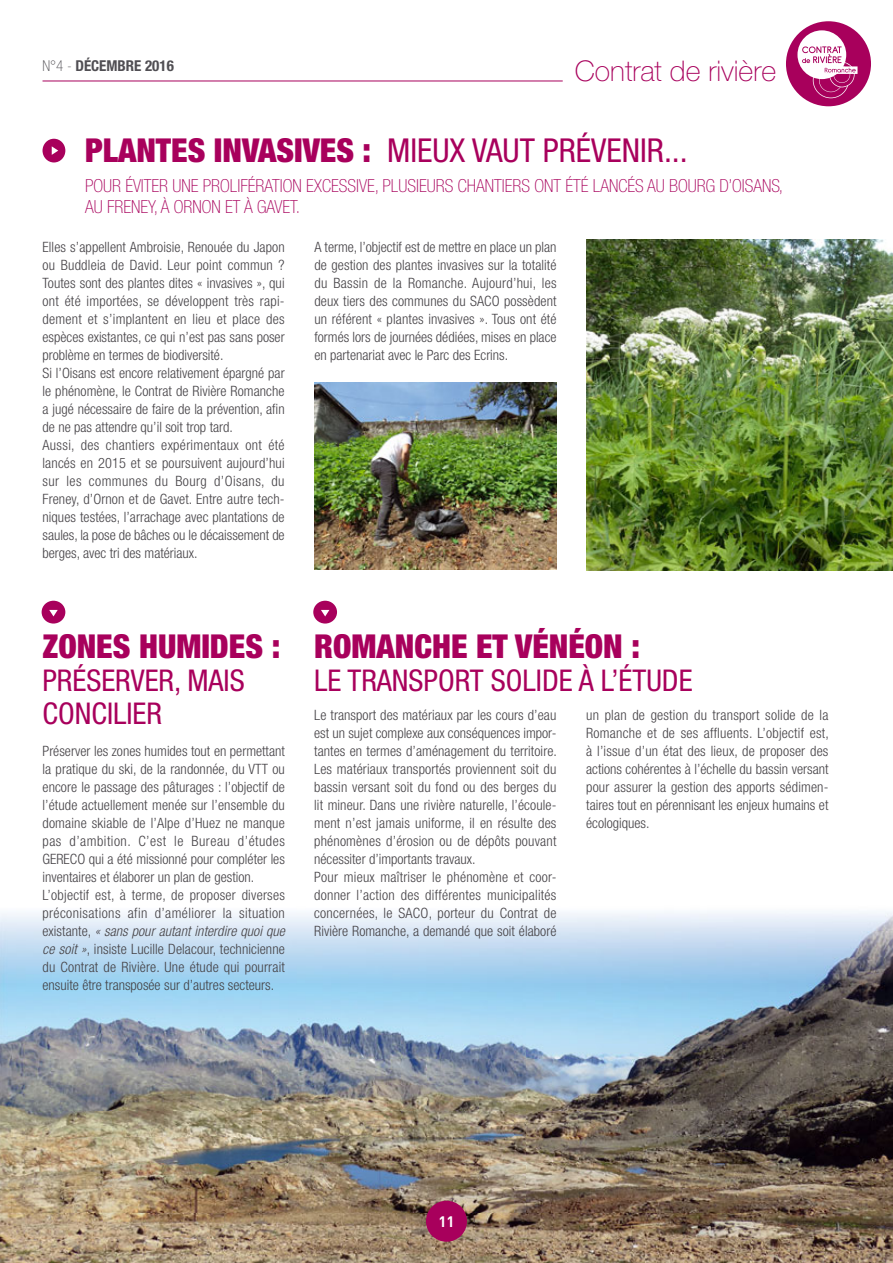
<style>
.page{position:relative;width:893px;height:1263px;background:#fff}
.page>*{position:absolute;margin:0;border:0;box-sizing:border-box;transform-origin:0 0}
.t1{font:condensed 33px "Helvetica Neue LT Std";color:#a8005c}
.t2{font:900 condensed 33px "Helvetica Neue LT Std";color:#a8005c}
.t3{font:condensed 30px/33px "Helvetica Neue LT Std";color:#a8005c}
.t4{font:100 28.5px "Helvetica Neue LT Std";color:#a8005c}
.t5{font:100 condensed 18px/21px "Helvetica Neue LT Std";color:#a8005c}
.t6{font:700 condensed 15px "Helvetica Neue LT Std";color:#504e53}
.t7{font:700 15px "DIN";color:#fff}
.t8{font:300 condensed 14.25px/18px "Helvetica Neue LT Std";letter-spacing:.005em;color:#454246}
.s1{font-weight:100}
.s2{font-weight:900}
.s3{font-style:italic}
</style>
<div class="page">
<hr style="left:43px;top:81px;width:520px;height:1px;background:#a8005c">
<div style="left:786px;top:21px;width:85px;height:85px;background:#a8005c;border-radius:50%"></div>
<svg style="left:797px;top:30px;width:60px;height:68px"></svg>
<img style="left:0;top:911px;width:893px;height:352px">
<div style="left:43px;top:139px;width:22px;height:23px;background:#a8005c;border-radius:50%"></div>
<svg style="left:52px;top:146px;width:6px;height:9px"></svg>
<div style="left:42px;top:601px;width:23px;height:22px;background:#a8005c;border-radius:50%"></div>
<svg style="left:49px;top:610px;width:9px;height:6px"></svg>
<div style="left:313px;top:601px;width:24px;height:22px;background:#a8005c;border-radius:50%"></div>
<svg style="left:321px;top:610px;width:8px;height:6px"></svg>
<img style="left:315px;top:383px;width:241px;height:186px">
<img style="left:586px;top:239px;width:307px;height:332px">
<div style="left:426px;top:1201px;width:41px;height:41px;background:#a8005c;border-radius:50%"></div>
<p class="t6" style="left:43px;top:60px;width:133px"><span class="s1">N°4 -</span> DÉCEMBRE 2016</p>
<h3 class="t4" style="left:575px;top:61px;width:203px">Contrat de rivière</h3>
<h1 class="t1" style="left:85px;top:139px;width:604px"><span class="s2">PLANTES INVASIVES :</span> MIEUX VAUT PRÉVENIR...</h1>
<p class="t5" style="left:85px;top:177px;width:700px">POUR ÉVITER UNE PROLIFÉRATION EXCESSIVE, PLUSIEURS CHANTIERS ONT ÉTÉ LANCÉS AU BOURG D’OISANS,<br>AU FRENEY, À ORNON ET À GAVET.</p>
<p class="t8" style="left:43px;top:239px;width:244px">Elles s’appellent Ambroisie, Renouée du Japon ou Buddleia de David. Leur point commun ?<br>Toutes sont des plantes dites « invasives », qui ont été importées, se développent très rapi&shy;dement et s’implantent en lieu et place des espèces existantes, ce qui n’est pas sans poser problème en termes de biodiversité.<br>Si l’Oisans est encore relativement épargné par le phénomène, le Contrat de Rivière Romanche a jugé nécessaire de faire de la prévention, afin de ne pas attendre qu’il soit trop tard.<br>Aussi, des chantiers expérimentaux ont été lancés en 2015 et se poursuivent aujourd’hui sur les communes du Bourg d’Oisans, du Freney, d’Ornon et de Gavet. Entre autre tech&shy;niques testées, l’arrachage avec plantations de saules, la pose de bâches ou le décaissement de berges, avec tri des matériaux.</p>
<p class="t8" style="left:314px;top:239px;width:244px;text-align:justify">A terme, l’objectif est de mettre en place un plan de gestion des plantes invasives sur la totalité du Bassin de la Romanche. Aujourd’hui, les deux tiers des communes du SACO possèdent un référent « plantes invasives ». Tous ont été formés lors de journées dédiées, mises en place en partenariat avec le Parc des Ecrins.</p>
<h1 class="t2" style="left:43px;top:634px;width:239px">ZONES HUMIDES :</h1>
<h2 class="t3" style="left:43px;top:667px;width:204px">PRÉSERVER, MAIS<br>CONCILIER</h2>
<p class="t8" style="left:43px;top:743px;width:244px">Préserver les zones humides tout en permettant la pratique du ski, de la randonnée, du VTT ou encore le passage des pâturages : l’objectif de l’étude actuellement menée sur l’ensemble du domaine skiable de l’Alpe d’Huez ne manque pas d’ambition. C’est le Bureau d’études GERECO qui a été missionné pour compléter les inventaires et élaborer un plan de gestion.<br>L’objectif est, à terme, de proposer diverses préconisations afin d’améliorer la situation existante, <span class="s3">« sans pour autant interdire quoi que ce soit »</span>, insiste Lucille Delacour, technicienne du Contrat de Rivière. Une étude qui pourrait ensuite être transposée sur d’autres secteurs.</p>
<h1 class="t2" style="left:314px;top:634px;width:327px">ROMANCHE ET VÉNÉON :</h1>
<h2 class="t3" style="left:314px;top:667px;width:380px">LE TRANSPORT SOLIDE À L’ÉTUDE</h2>
<p class="t8" style="left:314px;top:707px;width:244px">Le transport des matériaux par les cours d’eau est un sujet complexe aux conséquences impor&shy;tantes en termes d’aménagement du territoire.<br>Les matériaux transportés proviennent soit du bassin versant soit du fond ou des berges du lit mineur. Dans une rivière naturelle, l’écoule&shy;ment n’est jamais uniforme, il en résulte des phénomènes d’érosion ou de dépôts pouvant nécessiter d’importants travaux.<br>Pour mieux maîtriser le phénomène et coor&shy;donner l’action des différentes municipalités concernées, le SACO, porteur du Contrat de Rivière Romanche, a demandé que soit élaboré</p>
<p class="t8" style="left:586px;top:707px;width:244px;text-align:justify">un plan de gestion du transport solide de la Romanche et de ses affluents. L’objectif est, à l’issue d’un état des lieux, de proposer des actions cohérentes à l’échelle du bassin versant pour assurer la gestion des apports sédimen&shy;taires tout en pérennisant les enjeux humains et écologiques.</p>
<p class="t7" style="left:438px;top:1216px;width:18px">11</p>
</div>
